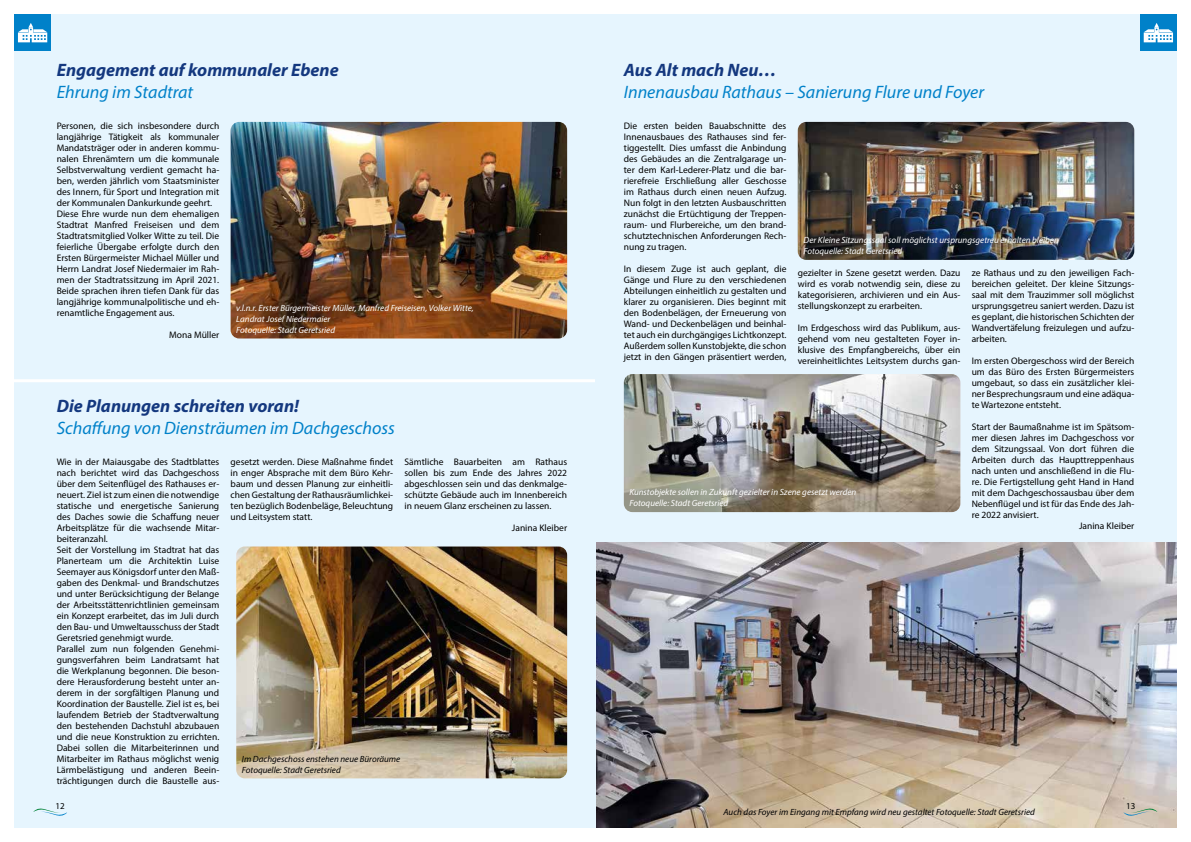
<style>
.page{position:relative;width:1191px;height:842px;background:#fff}
.page>*{position:absolute;margin:0;border:0;box-sizing:border-box;transform-origin:0 0}
.t1{font:italic 18px "Myriad Pro";color:#0081c9}
.t2{font:italic 700 18px "Myriad Pro";color:#14387f}
.t3{font:9.5px/11px "Myriad Pro";color:#000;text-align:justify}
.t4{font:italic 9px/11px "Myriad Pro";color:#fff}
.t5{font:italic 9px/11px "Myriad Pro";color:#000}
.t6{font:9px "Myriad Pro";color:#000}
</style>
<div class="page">
<div style="left:595px;top:14px;width:581px;height:814px;background:#e6f5fe"></div>
<img style="left:596px;top:542px;width:580px;height:286px">
<div style="left:14px;top:14px;width:581px;height:814px;background:#e6f5fe"></div>
<svg style="left:1123px;top:806px;width:34px;height:11px"></svg>
<svg style="left:33px;top:808px;width:34px;height:8px"></svg>
<div style="left:14px;top:14px;width:37px;height:37px;background:#0081c9"></div>
<svg style="left:18px;top:23px;width:29px;height:19px"></svg>
<div style="left:1140px;top:14px;width:36px;height:37px;background:#0081c9"></div>
<svg style="left:1143px;top:23px;width:30px;height:19px"></svg>
<img style="left:236px;top:546px;width:331px;height:232px">
<hr style="left:0;top:379px;width:595px;height:3px;background:#fff">
<img style="left:797px;top:122px;width:337px;height:138px">
<img style="left:624px;top:374px;width:336px;height:138px">
<img style="left:231px;top:122px;width:336px;height:216px">
<h1 class="t2" style="left:57px;top:58px;width:283px">Engagement auf kommunaler Ebene</h1>
<h1 class="t1" style="left:57px;top:81px;width:138px">Ehrung im Stadtrat</h1>
<p class="t3" style="left:57px;top:120px;width:164px;text-align:left">Personen, die sich insbesondere durch langjährige Tätigkeit als kommunaler Mandatsträger oder in anderen kommu&shy;nalen Ehrenämtern um die kommunale Selbstverwaltung verdient gemacht ha&shy;ben, werden jährlich vom Staatsminister des Innern, für Sport und Integration mit der Kommunalen Dankurkunde geehrt.<br>Diese Ehre wurde nun dem ehemaligen Stadtrat Manfred Freiseisen und dem Stadtratsmitglied Volker Witte zu teil. Die feierliche Übergabe erfolgte durch den Ersten Bürgermeister Michael Müller und Herrn Landrat Josef Niedermaier im Rah&shy;men der Stadtratssitzung im April 2021.<br>Beide sprachen ihren tiefen Dank für das langjährige kommunalpolitische und eh&shy;renamtliche Engagement aus.</p>
<p class="t3" style="left:169px;top:329px;width:52px">Mona Müller</p>
<p class="t4" style="left:236px;top:302px;width:239px">v.l.n.r. Erster Bürgermeister Müller, Manfred Freiseisen, Volker Witte,<br>Landrat Josef Niedermaier<br>Fotoquelle: Stadt Geretsried</p>
<h1 class="t2" style="left:57px;top:394px;width:244px">Die Planungen schreiten voran!</h1>
<h1 class="t1" style="left:57px;top:417px;width:340px">Schaffung von Diensträumen im Dachgeschoss</h1>
<p class="t3" style="left:57px;top:456px;width:164px;text-align:left">Wie in der Maiausgabe des Stadtblattes nach berichtet wird das Dachgeschoss über dem Seitenflügel des Rathauses er&shy;neuert. Ziel ist zum einen die notwendige statische und energetische Sanierung des Daches sowie die Schaffung neuer Arbeitsplätze für die wachsende Mitar&shy;beiteranzahl.<br>Seit der Vorstellung im Stadtrat hat das Planerteam um die Architektin Luise Seemayer aus Königsdorf unter den Maß&shy;gaben des Denkmal- und Brandschutzes und unter Berücksichtigung der Belange der Arbeitsstättenrichtlinien gemeinsam ein Konzept erarbeitet, das im Juli durch den Bau- und Umweltausschuss der Stadt Geretsried genehmigt wurde.<br>Parallel zum nun folgenden Genehmi&shy;gungsverfahren beim Landratsamt hat die Werkplanung begonnen. Die beson&shy;dere Herausforderung besteht unter an&shy;derem in der sorgfältigen Planung und Koordination der Baustelle. Ziel ist es, bei laufendem Betrieb der Stadtverwaltung den bestehenden Dachstuhl abzubauen und die neue Konstruktion zu errichten.<br>Dabei sollen die Mitarbeiterinnen und Mitarbeiter im Rathaus möglichst wenig Lärmbelästigung und anderen Beein&shy;trächtigungen durch die Baustelle aus-</p>
<p class="t3" style="left:231px;top:456px;width:164px">gesetzt werden. Diese Maßnahme findet in enger Absprache mit dem Büro Kehr&shy;baum und dessen Planung zur einheitli&shy;chen Gestaltung der Rathausräumlichkei&shy;ten bezüglich Bodenbeläge, Beleuchtung und Leitsystem statt.</p>
<p class="t3" style="left:404px;top:456px;width:164px">Sämtliche Bauarbeiten am Rathaus sollen bis zum Ende des Jahres 2022 abgeschlossen sein und das denkmalge&shy;schützte Gebäude auch im Innenbereich in neuem Glanz erscheinen zu lassen.</p>
<p class="t3" style="left:512px;top:522px;width:57px">Janina Kleiber</p>
<p class="t5" style="left:242px;top:753px;width:160px">Im Dachgeschoss enstehen neue Büroräume<br>Fotoquelle: Stadt Geretsried</p>
<h1 class="t2" style="left:624px;top:58px;width:154px">Aus Alt mach Neu…</h1>
<h1 class="t1" style="left:624px;top:81px;width:362px">Innenausbau Rathaus – Sanierung Flure und Foyer</h1>
<p class="t3" style="left:624px;top:120px;width:164px">Die ersten beiden Bauabschnitte des Innenausbaues des Rathauses sind fer&shy;tiggestellt. Dies umfasst die Anbindung des Gebäudes an die Zentralgarage un&shy;ter dem Karl-Lederer-Platz und die bar&shy;rierefreie Erschließung aller Geschosse im Rathaus durch einen neuen Aufzug.<br>Nun folgt in den letzten Ausbauschritten zunächst die Ertüchtigung der Treppen&shy;raum- und Flurbereiche, um den brand&shy;schutztechnischen Anforderungen Rech&shy;nung zu tragen.</p>
<p class="t3" style="left:624px;top:263px;width:164px">In diesem Zuge ist auch geplant, die Gänge und Flure zu den verschiedenen Abteilungen einheitlich zu gestalten und klarer zu organisieren. Dies beginnt mit den Bodenbelägen, der Erneuerung von Wand- und Deckenbelägen und beinhal&shy;tet auch ein durchgängiges Lichtkonzept.<br>Außerdem sollen Kunstobjekte, die schon jetzt in den Gängen präsentiert werden,</p>
<p class="t3" style="left:797px;top:267px;width:164px">gezielter in Szene gesetzt werden. Dazu wird es vorab notwendig sein, diese zu kategorisieren, archivieren und ein Aus&shy;stellungskonzept zu erarbeiten.</p>
<p class="t4" style="left:803px;top:235px;width:257px">Der Kleine Sitzungssaal soll möglichst ursprungsgetreu erhalten bleiben<br>Fotoquelle: Stadt Geretsried</p>
<p class="t3" style="left:971px;top:267px;width:164px">ze Rathaus und zu den jeweiligen Fach&shy;bereichen geleitet. Der kleine Sitzungs&shy;saal mit dem Trauzimmer soll möglichst ursprungsgetreu saniert werden. Dazu ist es geplant, die historischen Schichten der Wandvertäfelung freizulegen und aufzu&shy;arbeiten.</p>
<p class="t3" style="left:971px;top:355px;width:164px">Im ersten Obergeschoss wird der Bereich um das Büro des Ersten Bürgermeisters umgebaut, so dass ein zusätzlicher klei&shy;ner Besprechungsraum und eine adäqua&shy;te Wartezone entsteht.</p>
<p class="t3" style="left:971px;top:421px;width:164px">Start der Baumaßnahme ist im Spätsom-</p>
<p class="t3" style="left:971px;top:432px;width:164px">mer diesen Jahres im Dachgeschoss vor</p>
<p class="t3" style="left:971px;top:443px;width:164px">dem Sitzungssaal. Von dort führen die</p>
<p class="t3" style="left:971px;top:454px;width:164px">Arbeiten durch das Haupttreppenhaus</p>
<p class="t3" style="left:971px;top:465px;width:164px">nach unten und anschließend in die Flu-</p>
<p class="t3" style="left:971px;top:476px;width:164px">re. Die Fertigstellung geht Hand in Hand</p>
<p class="t3" style="left:971px;top:487px;width:164px">mit dem Dachgeschossausbau über dem</p>
<p class="t3" style="left:971px;top:498px;width:164px">Nebenflügel und ist für das Ende des Jah-</p>
<p class="t3" style="left:971px;top:509px;width:68px">re 2022 anvisiert.</p>
<p class="t3" style="left:1079px;top:520px;width:57px">Janina Kleiber</p>
<p class="t3" style="left:797px;top:322px;width:164px">Im Erdgeschoss wird das Publikum, aus&shy;gehend vom neu gestalteten Foyer in&shy;klusive des Empfangbereichs, über ein vereinheitlichtes Leitsystem durchs gan-</p>
<p class="t4" style="left:629px;top:487px;width:228px">Kunstobjekte sollen in Zukunft gezielter in Szene gesetzt werden<br>Fotoquelle: Stadt Geretsried</p>
<p class="t6" style="left:56px;top:800px;width:11px">12</p>
<p class="t6" style="left:1126px;top:800px;width:11px">13</p>
<p class="t5" style="left:723px;top:806px;width:313px">Auch das Foyer im Eingang mit Empfang wird neu gestaltet Fotoquelle: Stadt Geretsried</p>
</div>
